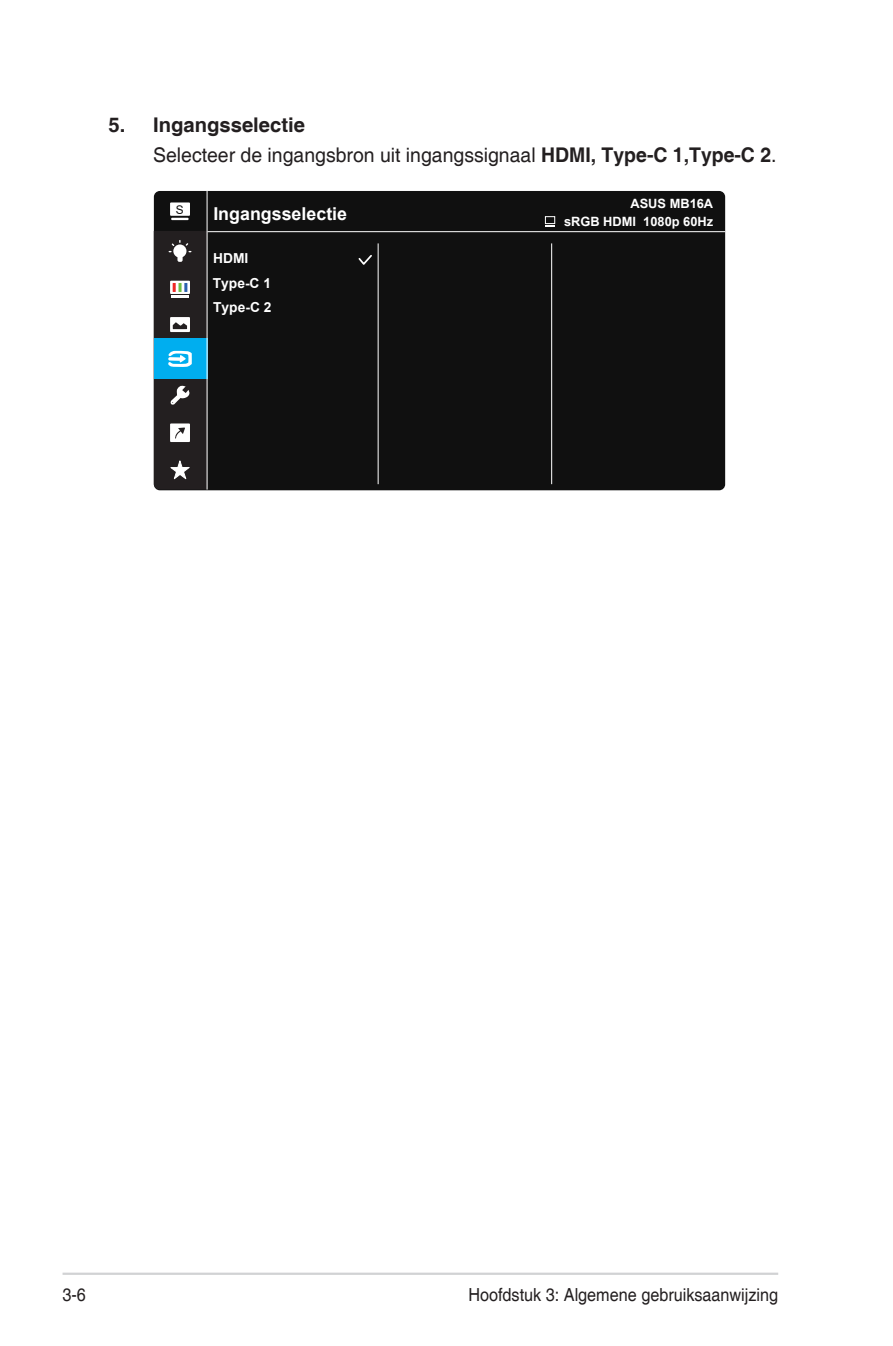
<style>
.page{position:relative;width:893px;height:1346px;background:#fff}
.page>*{position:absolute;margin:0;border:0;box-sizing:border-box;transform-origin:0 0}
.Body_Text_Indent{font:20.25px "Helvetica";color:#231f20;scale:.96 1}
.OSD_Item{font:700 20.25px "Helvetica";color:#231f20}
.t1{font:18px "Helvetica";color:#231f20;scale:.9 1}
.t2{font:700 17.78px "Arial";color:#fff}
.t3{font:700 13.72px/24.5px "Arial";color:#fff}
.t4{font:700 12.83px "Arial";color:#fff}
.t5{font:11.92px "Arial";color:#101010}
.s1{font-weight:700}
</style>
<div class="page">
<hr style="left:63px;top:1272px;width:715px;height:3px;background:#d1d2d4">
<div style="left:154px;top:191px;width:571px;height:299px;background:#101010;border-radius:6px"></div>
<hr style="left:154px;top:231px;width:571px;height:1px;background:#fff">
<hr style="left:378px;top:243px;width:1px;height:241px;background:#fff">
<hr style="left:551px;top:243px;width:1px;height:241px;background:#fff">
<div style="left:170px;top:202px;width:20px;height:14px;background:#fff"></div>
<svg style="left:171px;top:218px;width:18px;height:2px"></svg>
<hr style="left:207px;top:191px;width:1px;height:298px;background:#fff">
<svg style="left:154px;top:231px;width:54px;height:258px;background:#354a54"></svg>
<svg style="left:358px;top:255px;width:14px;height:10px"></svg>
<div style="left:545px;top:216px;width:10px;height:8px;border:1px solid #fff"></div>
<p class="OSD_Item" style="left:108px;top:112px;width:198px">5. Ingangsselectie</p>
<p class="Body_Text_Indent" style="left:153px;top:143px;width:651px">Selecteer de ingangsbron uit ingangssignaal <span class="s1">HDMI, Type-C 1,Type-C 2</span>.</p>
<p class="t5" style="left:176px;top:201px;width:9px">S</p>
<p class="t2" style="left:213px;top:201px;width:135px">Ingangsselectie</p>
<p class="t3" style="left:213px;top:246px;width:60px">HDMI<br>Type-C 1<br>Type-C 2</p>
<p class="t4" style="left:630px;top:195px;width:84px">ASUS MB16A</p>
<p class="t4" style="left:564px;top:212px;width:151px">sRGB HDMI 1080p 60Hz</p>
<p class="t1" style="left:63px;top:1284px;width:28px">3-6</p>
<p class="t1" style="left:468px;top:1284px;width:346px">Hoofdstuk 3: Algemene gebruiksaanwijzing</p>
</div>
